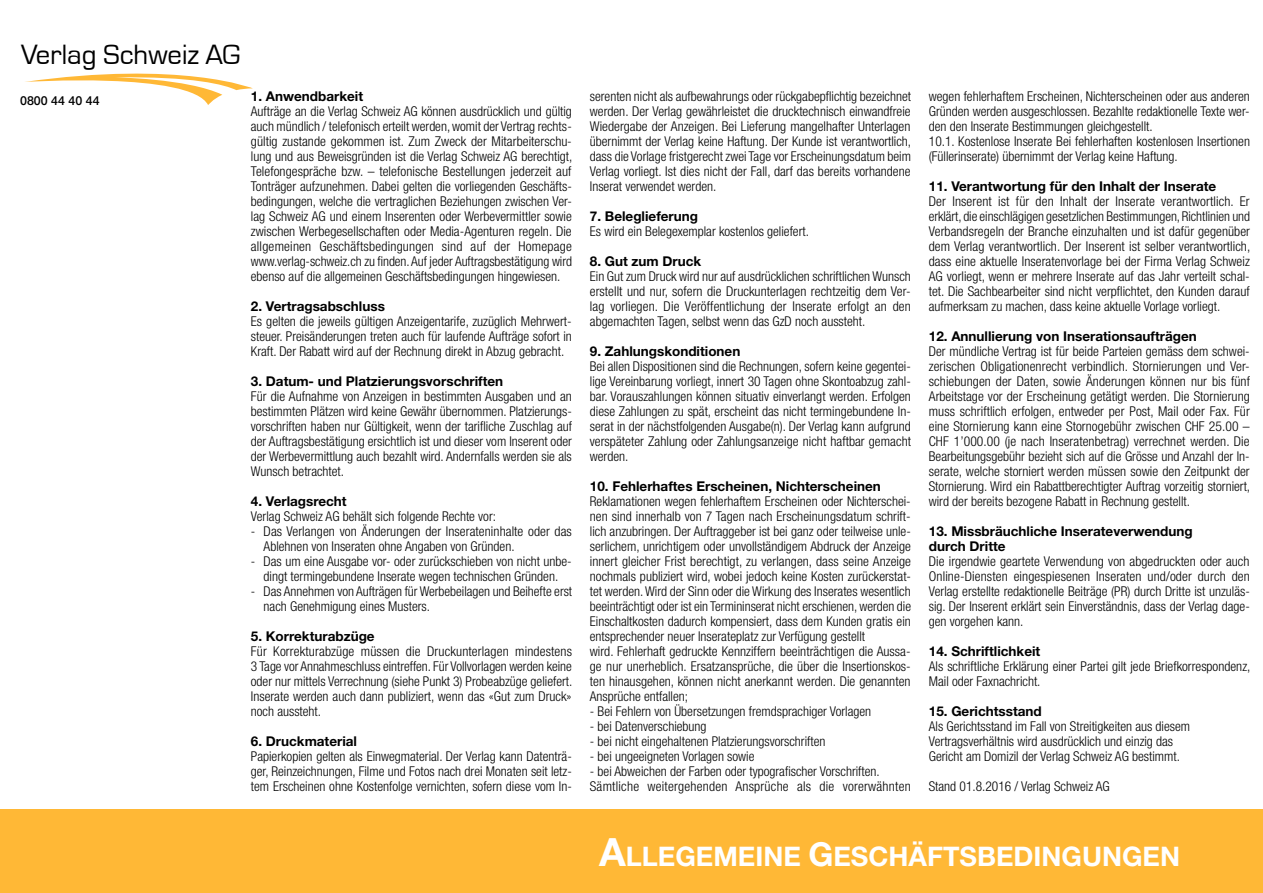
<style>
.page{position:relative;width:1263px;height:893px;background:#fff}
.page>*{position:absolute;margin:0;border:0;box-sizing:border-box;transform-origin:0 0}
.t1{font:28.8px "Eurostile";color:#000}
.t2{font:700 27px "Helvetica Neue";color:#fff}
.t3{font:300 condensed 13.5px/15px "Helvetica Neue";color:#000;text-align:justify}
.t4{font:700 13.5px/15px "Helvetica Neue";color:#000}
.t5{font:500 12.45px "Helvetica Neue";color:#000}
.s1{font-size:39px}
.s2{font-size:33px}
</style>
<div class="page">
<svg style="left:25px;top:73px;width:228px;height:32px"></svg>
<div style="left:251px;top:90px;width:999px;height:710px;background:#fff"></div>
<div style="left:0;top:809px;width:1263px;height:84px;background:#ffb836"></div>
<h1 class="t1" style="left:21px;top:39px;width:220px">Verlag Schweiz AG</h1>
<p class="t5" style="left:20px;top:93px;width:81px">0800 44 40 44</p>
<p class="t4" style="left:251px;top:88px;width:114px">1. Anwendbarkeit</p>
<p class="t3" style="left:251px;top:103px;width:323px">Aufträge an die Verlag Schweiz AG können ausdrücklich und gültig auch mündlich / telefonisch erteilt werden, womit der Vertrag rechts&shy;gültig zustande gekommen ist. Zum Zweck der Mitarbeiterschu&shy;lung und aus Beweisgründen ist die Verlag Schweiz AG berechtigt, Telefongespräche bzw. – telefonische Bestellungen jederzeit auf Tonträger aufzunehmen. Dabei gelten die vorliegenden Geschäfts&shy;bedingungen, welche die vertraglichen Beziehungen zwischen Ver&shy;lag Schweiz AG und einem Inserenten oder Werbevermittler sowie zwischen Werbegesellschaften oder Media-Agenturen regeln. Die allgemeinen Geschäftsbedingungen sind auf der Homepage www.verlag-schweiz.ch zu finden. Auf jeder Auftragsbestätigung wird ebenso auf die allgemeinen Geschäftsbedingungen hingewiesen.</p>
<p class="t4" style="left:251px;top:298px;width:136px">2. Vertragsabschluss</p>
<p class="t3" style="left:251px;top:313px;width:322px">Es gelten die jeweils gültigen Anzeigentarife, zuzüglich Mehrwert&shy;steuer. Preisänderungen treten auch für laufende Aufträge sofort in Kraft. Der Rabatt wird auf der Rechnung direkt in Abzug gebracht.</p>
<p class="t4" style="left:251px;top:373px;width:254px">3. Datum- und Platzierungsvorschriften</p>
<p class="t3" style="left:251px;top:388px;width:323px">Für die Aufnahme von Anzeigen in bestimmten Ausgaben und an bestimmten Plätzen wird keine Gewähr übernommen. Platzierungs&shy;vorschriften haben nur Gültigkeit, wenn der tarifliche Zuschlag auf der Auftragsbestätigung ersichtlich ist und dieser vom Inserent oder der Werbevermittlung auch bezahlt wird. Andernfalls werden sie als Wunsch betrachtet.</p>
<p class="t4" style="left:251px;top:493px;width:97px">4. Verlagsrecht</p>
<p class="t3" style="left:251px;top:508px;width:247px">Verlag Schweiz AG behält sich folgende Rechte vor:</p>
<p class="t3" style="left:264px;top:523px;width:310px;text-indent:-13px">- Das Verlangen von Änderungen der Inserateninhalte oder das<br>Ablehnen von Inseraten ohne Angaben von Gründen.</p>
<p class="t3" style="left:251px;top:553px;width:322px;text-align:center">- Das um eine Ausgabe vor- oder zurückschieben von nicht unbe&shy;dingt termingebundene Inserate wegen technischen Gründen.</p>
<p class="t3" style="left:264px;top:583px;width:310px;text-indent:-13px">- Das Annehmen von Aufträgen für Werbebeilagen und Beihefte erst nach Genehmigung eines Musters.</p>
<p class="t4" style="left:251px;top:628px;width:125px">5. Korrekturabzüge</p>
<p class="t3" style="left:251px;top:643px;width:323px">Für Korrekturabzüge müssen die Druckunterlagen mindestens 3 Tage vor Annahmeschluss eintreffen. Für Vollvorlagen werden keine oder nur mittels Verrechnung (siehe Punkt 3) Probeabzüge geliefert.<br>Inserate werden auch dann publiziert, wenn das «Gut zum Druck» noch aussteht.</p>
<p class="t4" style="left:251px;top:733px;width:108px">6. Druckmaterial</p>
<p class="t3" style="left:251px;top:748px;width:322px">Papierkopien gelten als Einwegmaterial. Der Verlag kann Datenträ&shy;ger, Reinzeichnungen, Filme und Fotos nach drei Monaten seit letz&shy;tem Erscheinen ohne Kostenfolge vernichten, sofern diese vom In-</p>
<p class="t3" style="left:590px;top:89px;width:323px">serenten nicht als aufbewahrungs oder rückgabepflichtig bezeichnet werden. Der Verlag gewährleistet die drucktechnisch einwandfreie Wiedergabe der Anzeigen. Bei Lieferung mangelhafter Unterlagen übernimmt der Verlag keine Haftung. Der Kunde ist verantwortlich, dass die Vorlage fristgerecht zwei Tage vor Erscheinungsdatum beim Verlag vorliegt. Ist dies nicht der Fall, darf das bereits vorhandene Inserat verwendet werden.</p>
<p class="t4" style="left:590px;top:208px;width:110px">7. Beleglieferung</p>
<p class="t3" style="left:590px;top:224px;width:221px">Es wird ein Belegexemplar kostenlos geliefert.</p>
<p class="t4" style="left:590px;top:253px;width:113px">8. Gut zum Druck</p>
<p class="t3" style="left:590px;top:268px;width:323px">Ein Gut zum Druck wird nur auf ausdrücklichen schriftlichen Wunsch erstellt und nur, sofern die Druckunterlagen rechtzeitig dem Ver&shy;lag vorliegen. Die Veröffentlichung der Inserate erfolgt an den abgemachten Tagen, selbst wenn das GzD noch aussteht.</p>
<p class="t4" style="left:590px;top:343px;width:152px">9. Zahlungskonditionen</p>
<p class="t3" style="left:590px;top:359px;width:323px">Bei allen Dispositionen sind die Rechnungen, sofern keine gegentei&shy;lige Vereinbarung vorliegt, innert 30 Tagen ohne Skontoabzug zahl&shy;bar. Vorauszahlungen können situativ einverlangt werden. Erfolgen diese Zahlungen zu spät, erscheint das nicht termingebundene In&shy;serat in der nächstfolgenden Ausgabe(n). Der Verlag kann aufgrund verspäteter Zahlung oder Zahlungsanzeige nicht haftbar gemacht werden.</p>
<p class="t4" style="left:590px;top:478px;width:293px">10. Fehlerhaftes Erscheinen, Nichterscheinen</p>
<p class="t3" style="left:590px;top:494px;width:323px;text-align:left">Reklamationen wegen fehlerhaftem Erscheinen oder Nichterschei&shy;nen sind innerhalb von 7 Tagen nach Erscheinungsdatum schrift&shy;lich anzubringen. Der Auftraggeber ist bei ganz oder teilweise unle&shy;serlichem, unrichtigem oder unvollständigem Abdruck der Anzeige innert gleicher Frist berechtigt, zu verlangen, dass seine Anzeige nochmals publiziert wird, wobei jedoch keine Kosten zurückerstat&shy;tet werden. Wird der Sinn oder die Wirkung des Inserates wesentlich beeinträchtigt oder ist ein Termininserat nicht erschienen, werden die Einschaltkosten dadurch kompensiert, dass dem Kunden gratis ein entsprechender neuer Inserateplatz zur Verfügung gestellt<br>wird. Fehlerhaft gedruckte Kennziffern beeinträchtigen die Aussa&shy;ge nur unerheblich. Ersatzansprüche, die über die Insertionskos&shy;ten hinausgehen, können nicht anerkannt werden. Die genannten Ansprüche entfallen;</p>
<p class="t3" style="left:590px;top:704px;width:283px">- Bei Fehlern von Übersetzungen fremdsprachiger Vorlagen</p>
<p class="t3" style="left:590px;top:719px;width:118px">- bei Datenverschiebung</p>
<p class="t3" style="left:590px;top:734px;width:237px">- bei nicht eingehaltenen Platzierungsvorschriften</p>
<p class="t3" style="left:590px;top:749px;width:166px">- bei ungeeigneten Vorlagen sowie</p>
<p class="t3" style="left:590px;top:764px;width:322px">- bei Abweichen der Farben oder typografischer Vorschriften.<br>Sämtliche weitergehenden Ansprüche als die vorerwähnten</p>
<p class="t3" style="left:929px;top:89px;width:323px;text-align:left">wegen fehlerhaftem Erscheinen, Nichterscheinen oder aus anderen Gründen werden ausgeschlossen. Bezahlte redaktionelle Texte wer&shy;den den Inserate Bestimmungen gleichgestellt.<br>10.1. Kostenlose Inserate Bei fehlerhaften kostenlosen Insertionen (Füllerinserate) übernimmt der Verlag keine Haftung.</p>
<p class="t4" style="left:929px;top:178px;width:289px">11. Verantwortung für den Inhalt der Inserate</p>
<p class="t3" style="left:929px;top:194px;width:323px">Der Inserent ist für den Inhalt der Inserate verantwortlich. Er erklärt, die einschlägigen gesetzlichen Bestimmungen, Richtlinien und Verbandsregeln der Branche einzuhalten und ist dafür gegenüber dem Verlag verantwortlich. Der Inserent ist selber verantwortlich, dass eine aktuelle Inseratenvorlage bei der Firma Verlag Schweiz AG vorliegt, wenn er mehrere Inserate auf das Jahr verteilt schal&shy;tet. Die Sachbearbeiter sind nicht verpflichtet, den Kunden darauf aufmerksam zu machen, dass keine aktuelle Vorlage vorliegt.</p>
<p class="t4" style="left:929px;top:328px;width:270px">12. Annullierung von Inserationsaufträgen</p>
<p class="t3" style="left:929px;top:344px;width:323px">Der mündliche Vertrag ist für beide Parteien gemäss dem schwei&shy;zerischen Obligationenrecht verbindlich. Stornierungen und Ver&shy;schiebungen der Daten, sowie Änderungen können nur bis fünf Arbeitstage vor der Erscheinung getätigt werden. Die Stornierung muss schriftlich erfolgen, entweder per Post, Mail oder Fax. Für eine Stornierung kann eine Stornogebühr zwischen CHF 25.00 – CHF 1’000.00 (je nach Inseratenbetrag) verrechnet werden. Die Bearbeitungsgebühr bezieht sich auf die Grösse und Anzahl der In&shy;serate, welche storniert werden müssen sowie den Zeitpunkt der Stornierung. Wird ein Rabattberechtigter Auftrag vorzeitig storniert, wird der bereits bezogene Rabatt in Rechnung gestellt.</p>
<p class="t4" style="left:929px;top:523px;width:265px">13. Missbräuchliche Inserateverwendung durch Dritte</p>
<p class="t3" style="left:929px;top:554px;width:322px">Die irgendwie geartete Verwendung von abgedruckten oder auch Online-Diensten eingespiesenen Inseraten und/oder durch den Verlag erstellte redaktionelle Beiträge (PR) durch Dritte ist unzuläs&shy;sig. Der Inserent erklärt sein Einverständnis, dass der Verlag dage&shy;gen vorgehen kann.</p>
<p class="t4" style="left:929px;top:643px;width:113px">14. Schriftlichkeit</p>
<p class="t3" style="left:929px;top:659px;width:323px">Als schriftliche Erklärung einer Partei gilt jede Briefkorrespondenz,<br>Mail oder Faxnachricht.</p>
<p class="t4" style="left:929px;top:703px;width:115px">15. Gerichtsstand</p>
<p class="t3" style="left:929px;top:719px;width:263px;text-align:left">Als Gerichtsstand im Fall von Streitigkeiten aus diesem<br>Vertragsverhältnis wird ausdrücklich und einzig das<br>Gericht am Domizil der Verlag Schweiz AG bestimmt.</p>
<p class="t3" style="left:929px;top:778px;width:182px">Stand 01.8.2016 / Verlag Schweiz AG</p>
<h2 class="t2" style="left:599px;top:840px;width:582px"><span class="s1">A</span>LLEGEMEINE <span class="s2">G</span>ESCHÄFTSBEDINGUNGEN</h2>
</div>
